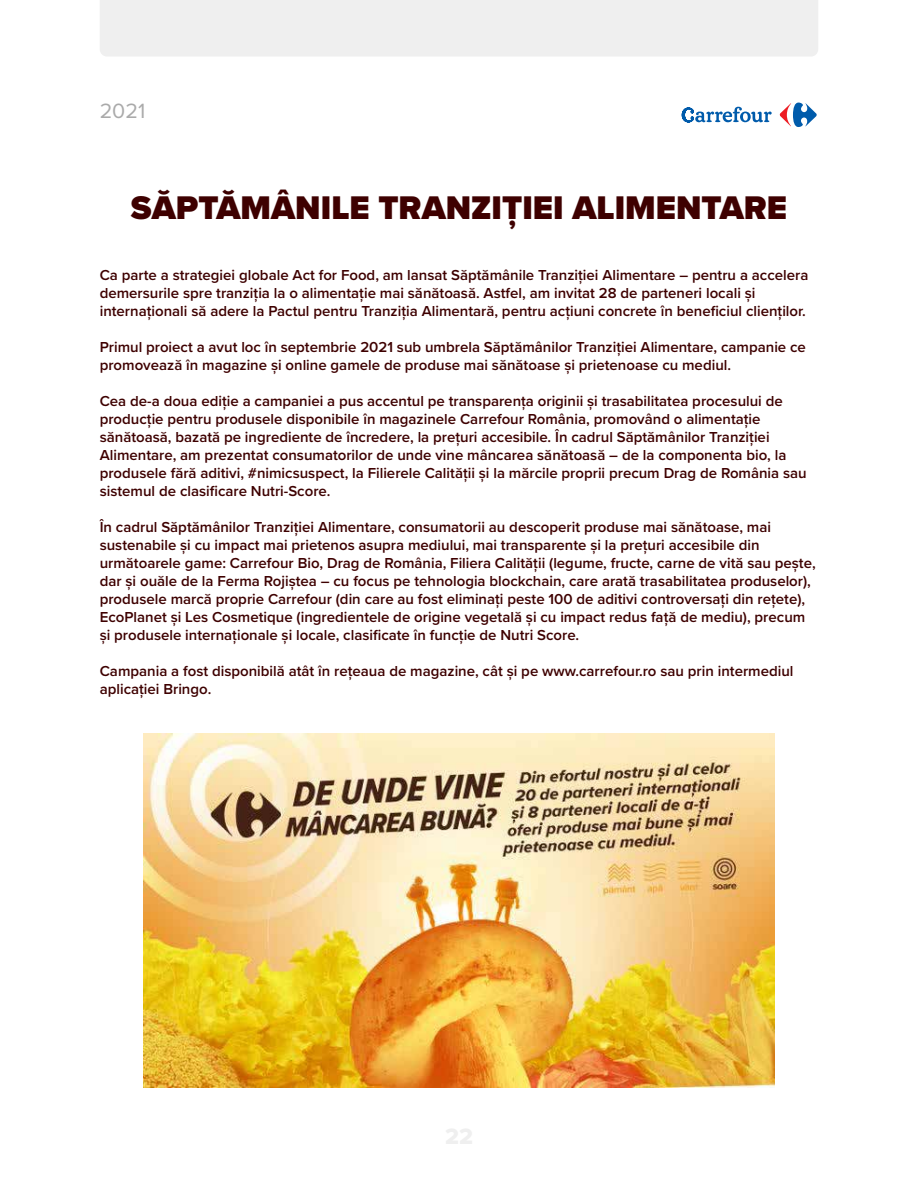
<style>
.page{position:relative;width:918px;height:1188px;background:#fff}
.page>*{position:absolute;margin:0;border:0;box-sizing:border-box;transform-origin:0 0}
.t1{font:900 33.95px "Proxima Nova";color:#3e0000}
.t2{font:21.45px "Proxima Nova";color:#aaa}
.t3{font:600 15px/18px "Proxima Nova";color:#3e0000}
</style>
<div class="page">
<svg style="left:780px;top:103px;width:37px;height:24px"></svg>
<svg style="left:682px;top:107px;width:90px;height:15px"></svg>
<img style="left:143px;top:733px;width:632px;height:355px">
<div style="left:100px;top:0;width:718px;height:56px;background:#efefef"></div>
<h2 class="t2" style="left:100px;top:95px;width:47px">2021</h2>
<h1 class="t1" style="left:131px;top:182px;width:658px">SĂPTĂMÂNILE TRANZIȚIEI ALIMENTARE</h1>
<p class="t3" style="left:100px;top:265px;width:710px">Ca parte a strategiei globale Act for Food, am lansat Săptămânile Tranziției Alimentare – pentru a accelera demersurile spre tranziția la o alimentație mai sănătoasă. Astfel, am invitat 28 de parteneri locali și internaționali să adere la Pactul pentru Tranziția Alimentară, pentru acțiuni concrete în beneficiul clienților.</p>
<p class="t3" style="left:100px;top:337px;width:708px">Primul proiect a avut loc în septembrie 2021 sub umbrela Săptămânilor Tranziției Alimentare, campanie ce promovează în magazine și online gamele de produse mai sănătoase și prietenoase cu mediul.</p>
<p class="t3" style="left:100px;top:391px;width:709px">Cea de-a doua ediție a campaniei a pus accentul pe transparența originii și trasabilitatea procesului de producție pentru produsele disponibile în magazinele Carrefour România, promovând o alimentație sănătoasă, bazată pe ingrediente de încredere, la prețuri accesibile. În cadrul Săptămânilor Tranziției Alimentare, am prezentat consumatorilor de unde vine mâncarea sănătoasă – de la componenta bio, la produsele fără aditivi, #nimicsuspect, la Filierele Calității și la mărcile proprii precum Drag de România sau sistemul de clasificare Nutri-Score.</p>
<p class="t3" style="left:100px;top:517px;width:717px">În cadrul Săptămânilor Tranziției Alimentare, consumatorii au descoperit produse mai sănătoase, mai sustenabile și cu impact mai prietenos asupra mediului, mai transparente și la prețuri accesibile din următoarele game: Carrefour Bio, Drag de România, Filiera Calității (legume, fructe, carne de vită sau pește, dar și ouăle de la Ferma Rojiștea – cu focus pe tehnologia blockchain, care arată trasabilitatea produselor), produsele marcă proprie Carrefour (din care au fost eliminați peste 100 de aditivi controversați din rețete), EcoPlanet și Les Cosmetique (ingredientele de origine vegetală și cu impact redus față de mediu), precum și produsele internaționale și locale, clasificate în funcție de Nutri Score.</p>
<p class="t3" style="left:100px;top:661px;width:695px">Campania a fost disponibilă atât în rețeaua de magazine, cât și pe www.carrefour.ro sau prin intermediul aplicației Bringo.</p>
</div>
